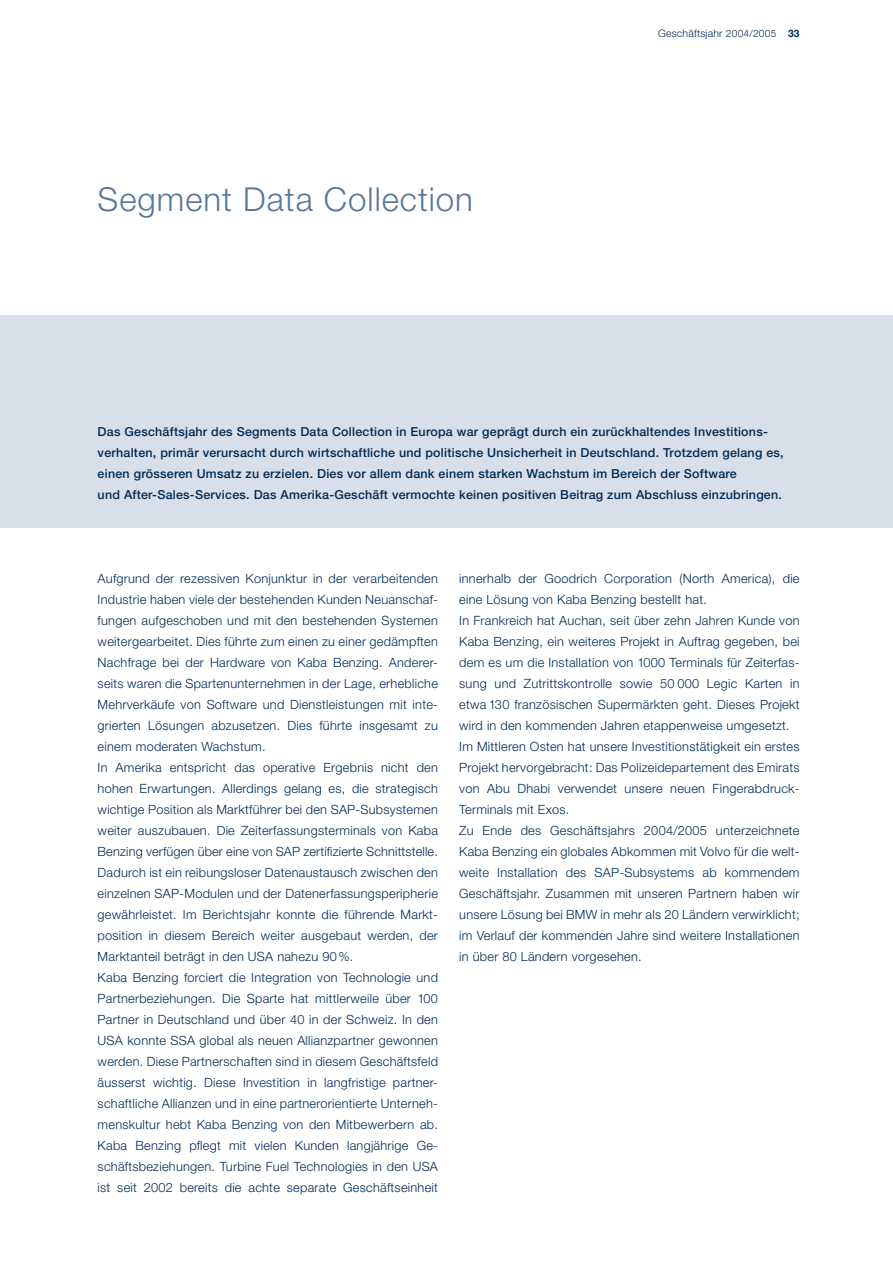
<style>
.page{position:relative;width:893px;height:1263px;background:#fff}
.page>*{position:absolute;margin:0;border:0;box-sizing:border-box;transform-origin:0 0}
.t1{font:300 33px "Helvetica Neue LT Std";letter-spacing:.03em;color:#58789c}
.t2{font:300 12.75px/21px "Helvetica Neue LT Std";letter-spacing:.02em;color:#002b54}
.t3{font:500 12.45px/21px "Helvetica Neue LT Std";letter-spacing:.02em;color:#002b54}
.t4{font:300 10.5px "Helvetica Neue LT Std";letter-spacing:.02em;color:#002b54}
.s1{font-size:10.2px}
.s2{font-weight:700;font-size:10.2px}
</style>
<div class="page">
<div style="left:0;top:315px;width:892px;height:212px;background:#d9dfea"></div>
<h1 class="t1" style="left:98px;top:187px;width:377px">Segment Data Collection</h1>
<p class="t4" style="left:658px;top:30px;width:143px">Geschäftsjahr <span class="s1">2004/2005</span> <span class="s2">33</span></p>
<p class="t3" style="left:98px;top:423px;width:687px">Das Geschäftsjahr des Segments Data Collection in Europa war geprägt durch ein zurückhaltendes Investitions&shy;verhalten, primär verursacht durch wirtschaftliche und politische Unsicherheit in Deutschland. Trotzdem gelang es, einen grösseren Umsatz zu erzielen. Dies vor allem dank einem starken Wachstum im Bereich der Software<br>und After-Sales-Services. Das Amerika-Geschäft vermochte keinen positiven Beitrag zum Abschluss einzubringen.</p>
<p class="t2" style="left:98px;top:570px;width:342px">Aufgrund der rezessiven Konjunktur in der verarbeitenden Industrie haben viele der bestehenden Kunden Neuanschaf&shy;fungen aufgeschoben und mit den bestehenden Systemen weitergearbeitet. Dies führte zum einen zu einer gedämpften Nachfrage bei der Hardware von Kaba Benzing. Anderer&shy;seits waren die Spartenunternehmen in der Lage, erhebliche Mehrverkäufe von Software und Dienstleistungen mit inte&shy;grierten Lösungen abzusetzen. Dies führte insgesamt zu einem moderaten Wachstum.<br>In Amerika entspricht das operative Ergebnis nicht den hohen Erwartungen. Allerdings gelang es, die strategisch wichtige Position als Marktführer bei den SAP-Subsystemen weiter auszubauen. Die Zeiterfassungsterminals von Kaba Benzing verfügen über eine von SAP zertifizierte Schnittstelle.<br>Dadurch ist ein reibungsloser Datenaustausch zwischen den einzelnen SAP-Modulen und der Datenerfassungsperipherie gewährleistet. Im Berichtsjahr konnte die führende Markt&shy;position in diesem Bereich weiter ausgebaut werden, der Marktanteil beträgt in den USA nahezu 90%.<br>Kaba Benzing forciert die Integration von Technologie und Partnerbeziehungen. Die Sparte hat mittlerweile über 100<br>Partner in Deutschland und über 40 in der Schweiz. In den USA konnte SSA global als neuen Allianzpartner gewonnen werden. Diese Partnerschaften sind in diesem Geschäftsfeld äusserst wichtig. Diese Investition in langfristige partner&shy;schaftliche Allianzen und in eine partnerorientierte Unterneh&shy;menskultur hebt Kaba Benzing von den Mitbewerbern ab.<br>Kaba Benzing pflegt mit vielen Kunden langjährige Ge&shy;schäftsbeziehungen. Turbine Fuel Technologies in den USA ist seit 2002 bereits die achte separate Geschäftseinheit</p>
<p class="t2" style="left:459px;top:570px;width:342px">innerhalb der Goodrich Corporation (North America), die eine Lösung von Kaba Benzing bestellt hat.<br>In Frankreich hat Auchan, seit über zehn Jahren Kunde von Kaba Benzing, ein weiteres Projekt in Auftrag gegeben, bei dem es um die Installation von 1000 Terminals für Zeiterfas&shy;sung und Zutrittskontrolle sowie 50 000 Legic Karten in etwa 130 französischen Supermärkten geht. Dieses Projekt wird in den kommenden Jahren etappenweise umgesetzt.<br>Im Mittleren Osten hat unsere Investitionstätigkeit ein erstes Projekt hervorgebracht: Das Polizeidepartement des Emirats von Abu Dhabi verwendet unsere neuen Fingerabdruck-Terminals mit Exos.<br>Zu Ende des Geschäftsjahrs 2004/2005 unterzeichnete Kaba Benzing ein globales Abkommen mit Volvo für die welt&shy;weite Installation des SAP-Subsystems ab kommendem Geschäftsjahr. Zusammen mit unseren Partnern haben wir unsere Lösung bei BMW in mehr als 20 Ländern verwirklicht; im Verlauf der kommenden Jahre sind weitere Installationen in über 80 Ländern vorgesehen.</p>
</div>
